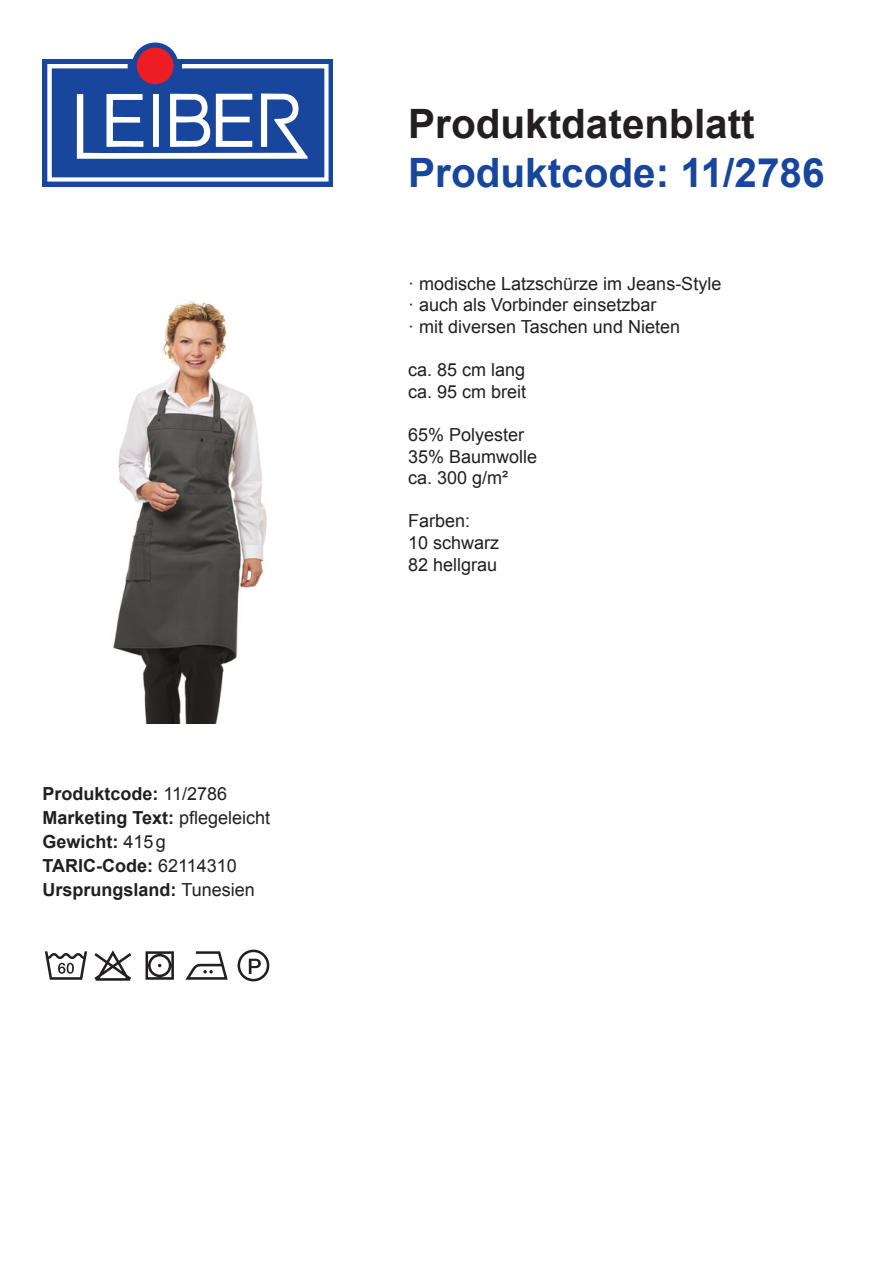
<style>
.page{position:relative;width:893px;height:1263px;background:#fff}
.page>*{position:absolute;margin:0;border:0;box-sizing:border-box;transform-origin:0 0}
.t1{font:700 40.5px "Arial";color:#18469d}
.t2{font:700 40.5px "Arial";color:#231f20}
.t3{font:18px/21.6px "Arial";color:#231f20}
.t4{font:700 18px/24px "Arial";color:#231f20}
.s1{font-weight:400}
</style>
<div class="page">
<div style="left:43px;top:59px;width:290px;height:127px;background:#18469d"></div>
<svg style="left:47px;top:64px;width:282px;height:118px"></svg>
<svg style="left:132px;top:43px;width:47px;height:46px"></svg>
<div style="left:138px;top:48px;width:35px;height:36px;background:#ee1d23;border-radius:50%"></div>
<div style="left:137px;top:48px;width:37px;height:36px;border:1px solid #ee1d23;border-radius:50%"></div>
<img style="left:113px;top:301px;width:154px;height:422px">
<svg style="left:45px;top:951px;width:42px;height:29px"></svg>
<svg style="left:94px;top:950px;width:37px;height:31px"></svg>
<svg style="left:146px;top:951px;width:28px;height:29px"></svg>
<svg style="left:185px;top:951px;width:43px;height:29px"></svg>
<svg style="left:238px;top:949px;width:31px;height:32px"></svg>
<p class="t4" style="left:43px;top:782px;width:229px">Produktcode: <span class="s1">11/2786<br></span>Marketing Text: <span class="s1">pflegeleicht<br></span>Gewicht: <span class="s1">415g<br></span>TARIC-Code: <span class="s1">62114310<br></span>Ursprungsland: <span class="s1">Tunesien</span></p>
<h1 class="t2" style="left:408px;top:97px;width:348px">Produktdatenblatt</h1>
<h1 class="t1" style="left:408px;top:146px;width:418px">Produktcode: 11/2786</h1>
<p class="t3" style="left:408px;top:273px;width:315px">· modische Latzschürze im Jeans-Style · auch als Vorbinder einsetzbar<br>· mit diversen Taschen und Nieten</p>
<p class="t3" style="left:408px;top:359px;width:120px">ca. 85 cm lang ca. 95 cm breit</p>
<p class="t3" style="left:408px;top:424px;width:131px">65% Polyester<br>35% Baumwolle ca. 300 g/m²</p>
<p class="t3" style="left:408px;top:510px;width:93px">Farben:<br>10 schwarz<br>82 hellgrau</p>
</div>
